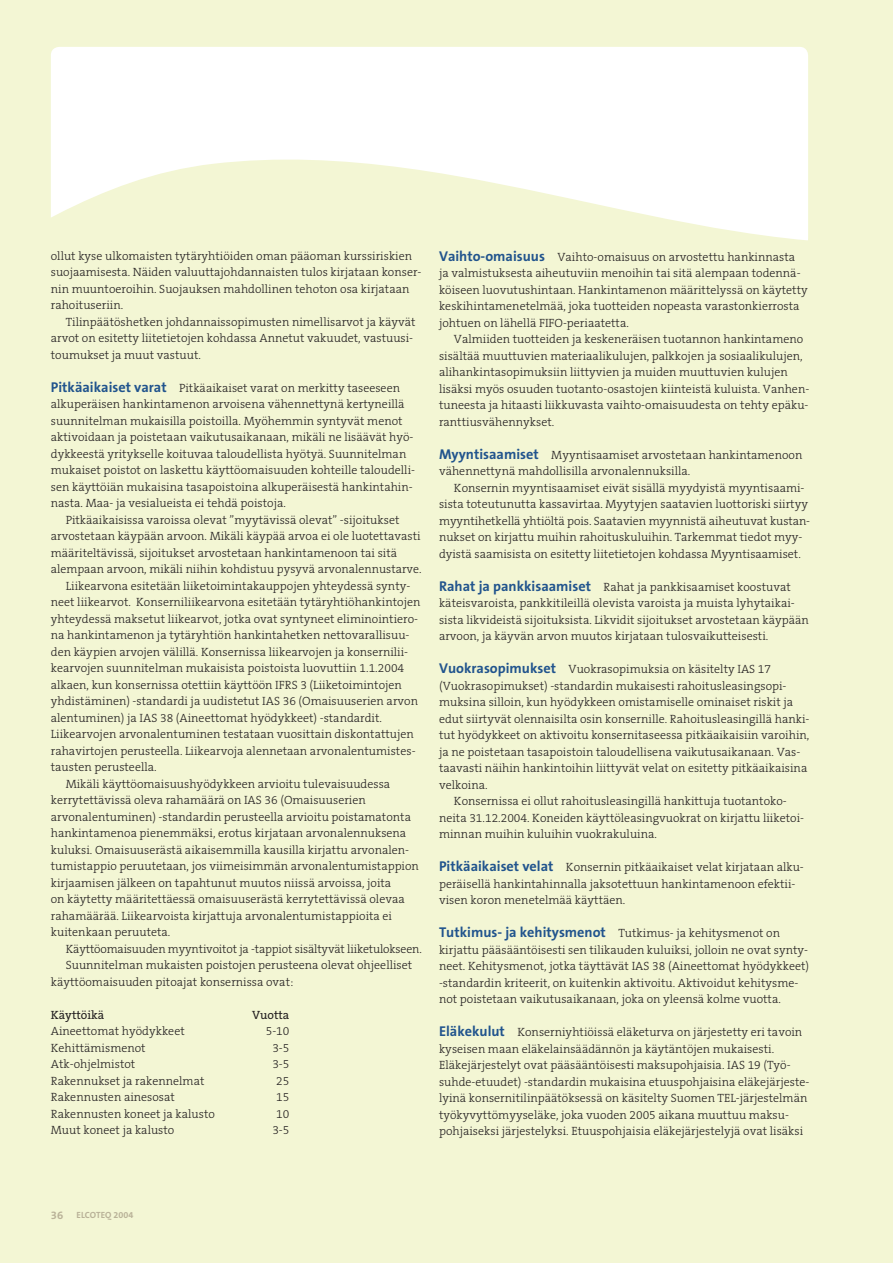
<style>
.page{position:relative;width:893px;height:1263px;background:#fff}
.page>*{position:absolute;margin:0;border:0;box-sizing:border-box;transform-origin:0 0}
.t1{font:300 12px/16.5px "The Serif B3";color:#231f20}
.t2{font:12px "The Serif B5 Plain";color:#231f20}
.t3{font:700 9px "The Sans B7";color:#b9b298}
.s1{font-family:"The Sans B7";font-weight:700;font-size:14.25px;color:#21548d}
.s2{font-size:11.25px}
</style>
<div class="page">
<div style="left:0;top:0;width:892px;height:1263px;background:#f3f6d4"></div>
<div style="left:51px;top:47px;width:757px;height:200px;background:#fff;border-radius:9px"></div>
<svg style="left:51px;top:159px;width:757px;height:88px;fill:#f3f6d4"></svg>
<p class="t1" style="left:51px;top:249px;width:372px">ollut kyse ulkomaisten tytäryhtiöiden oman pääoman kurssiriskien suojaamisesta. Näiden valuuttajohdannaisten tulos kirjataan konser&shy;nin muuntoeroihin. Suojauksen mahdollinen tehoton osa kirjataan rahoituseriin.</p>
<p class="t1" style="left:51px;top:315px;width:366px;text-indent:15px">Tilinpäätöshetken johdannaissopimusten nimellisarvot ja käyvät arvot on esitetty liitetietojen kohdassa Annetut vakuudet, vastuusi&shy;toumukset ja muut vastuut.</p>
<p class="t1" style="left:51px;top:381px;width:366px"><span class="s1">Pitkäaikaiset varat</span> Pitkäaikaiset varat on merkitty taseeseen alkuperäisen hankintamenon arvoisena vähennettynä kertyneillä suunnitelman mukaisilla poistoilla. Myöhemmin syntyvät menot aktivoidaan ja poistetaan vaikutusaikanaan, mikäli ne lisäävät hyö&shy;dykkeestä yritykselle koituvaa taloudellista hyötyä. Suunnitelman mukaiset poistot on laskettu käyttöomaisuuden kohteille taloudelli&shy;sen käyttöiän mukaisina tasapoistoina alkuperäisestä hankintahin&shy;nasta. Maa- ja vesialueista ei tehdä poistoja.</p>
<p class="t1" style="left:66px;top:513px;width:335px">Pitkäaikaisissa varoissa olevat ”myytävissä olevat” -sijoitukset</p>
<p class="t1" style="left:51px;top:529px;width:371px">arvostetaan käypään arvoon. Mikäli käypää arvoa ei ole luotettavasti</p>
<p class="t1" style="left:51px;top:546px;width:348px">määriteltävissä, sijoitukset arvostetaan hankintamenoon tai sitä</p>
<p class="t1" style="left:51px;top:562px;width:372px">alempaan arvoon, mikäli niihin kohdistuu pysyvä arvonalennustarve.</p>
<p class="t1" style="left:66px;top:579px;width:346px">Liikearvona esitetään liiketoimintakauppojen yhteydessä synty-</p>
<p class="t1" style="left:51px;top:595px;width:371px">neet liikearvot. Konserniliikearvona esitetään tytäryhtiöhankintojen</p>
<p class="t1" style="left:51px;top:612px;width:369px">yhteydessä maksetut liikearvot, jotka ovat syntyneet eliminointiero-</p>
<p class="t1" style="left:51px;top:628px;width:360px">na hankintamenon ja tytäryhtiön hankintahetken nettovarallisuu-</p>
<p class="t1" style="left:51px;top:645px;width:359px">den käypien arvojen välillä. Konsernissa liikearvojen ja konsernilii-</p>
<p class="t1" style="left:51px;top:661px;width:355px">kearvojen suunnitelman mukaisista poistoista luovuttiin 1.1.2004</p>
<p class="t1" style="left:51px;top:678px;width:352px">alkaen, kun konsernissa otettiin käyttöön IFRS 3 (Liiketoimintojen</p>
<p class="t1" style="left:51px;top:694px;width:369px">yhdistäminen) -standardi ja uudistetut IAS 36 (Omaisuuserien arvon</p>
<p class="t1" style="left:51px;top:711px;width:333px">alentuminen) ja IAS 38 (Aineettomat hyödykkeet) -standardit.</p>
<p class="t1" style="left:51px;top:727px;width:364px">Liikearvojen arvonalentuminen testataan vuosittain diskontattujen</p>
<p class="t1" style="left:51px;top:744px;width:366px">rahavirtojen perusteella. Liikearvoja alennetaan arvonalentumistes-</p>
<p class="t1" style="left:51px;top:760px;width:107px">tausten perusteella.</p>
<p class="t1" style="left:66px;top:777px;width:326px">Mikäli käyttöomaisuushyödykkeen arvioitu tulevaisuudessa</p>
<p class="t1" style="left:51px;top:793px;width:316px">kerrytettävissä oleva rahamäärä on IAS 36 (Omaisuuserien</p>
<p class="t1" style="left:51px;top:810px;width:361px">arvonalentuminen) -standardin perusteella arvioitu poistamatonta</p>
<p class="t1" style="left:51px;top:826px;width:357px">hankintamenoa pienemmäksi, erotus kirjataan arvonalennuksena</p>
<p class="t1" style="left:51px;top:843px;width:360px">kuluksi. Omaisuuserästä aikaisemmilla kausilla kirjattu arvonalen-</p>
<p class="t1" style="left:51px;top:859px;width:369px">tumistappio peruutetaan, jos viimeisimmän arvonalentumistappion</p>
<p class="t1" style="left:51px;top:876px;width:342px">kirjaamisen jälkeen on tapahtunut muutos niissä arvoissa, joita</p>
<p class="t1" style="left:51px;top:892px;width:355px">on käytetty määritettäessä omaisuuserästä kerrytettävissä olevaa</p>
<p class="t1" style="left:51px;top:909px;width:343px">rahamäärää. Liikearvoista kirjattuja arvonalentumistappioita ei</p>
<p class="t1" style="left:51px;top:925px;width:121px">kuitenkaan peruuteta.</p>
<p class="t1" style="left:66px;top:942px;width:357px">Käyttöomaisuuden myyntivoitot ja -tappiot sisältyvät liiketulokseen.</p>
<p class="t1" style="left:66px;top:958px;width:348px">Suunnitelman mukaisten poistojen perusteena olevat ohjeelliset</p>
<p class="t1" style="left:51px;top:975px;width:244px">käyttöomaisuuden pitoajat konsernissa ovat:</p>
<p class="t2" style="left:51px;top:1010px;width:55px">Käyttöikä</p>
<p class="t2" style="left:252px;top:1010px;width:39px">Vuotta</p>
<p class="t1" style="left:51px;top:1024px;width:135px">Aineettomat hyödykkeet</p>
<p class="t1" style="left:266px;top:1024px;width:25px">5-10</p>
<p class="t1" style="left:51px;top:1041px;width:96px">Kehittämismenot</p>
<p class="t1" style="left:272px;top:1041px;width:19px">3-5</p>
<p class="t1" style="left:51px;top:1057px;width:86px">Atk-ohjelmistot</p>
<p class="t1" style="left:272px;top:1057px;width:19px">3-5</p>
<p class="t1" style="left:51px;top:1074px;width:155px">Rakennukset ja rakennelmat</p>
<p class="t1" style="left:276px;top:1074px;width:15px">25</p>
<p class="t1" style="left:51px;top:1090px;width:126px">Rakennusten ainesosat</p>
<p class="t1" style="left:276px;top:1090px;width:15px">15</p>
<p class="t1" style="left:51px;top:1107px;width:166px">Rakennusten koneet ja kalusto</p>
<p class="t1" style="left:276px;top:1107px;width:15px">10</p>
<p class="t1" style="left:51px;top:1123px;width:125px">Muut koneet ja kalusto</p>
<p class="t1" style="left:272px;top:1123px;width:19px">3-5</p>
<p class="t1" style="left:439px;top:250px;width:370px"><span class="s1">Vaihto-omaisuus</span> Vaihto-omaisuus on arvostettu hankinnasta ja valmistuksesta aiheutuviin menoihin tai sitä alempaan todennä&shy;köiseen luovutushintaan. Hankintamenon määrittelyssä on käytetty keskihintamenetelmää, joka tuotteiden nopeasta varastonkierrosta johtuen on lähellä FIFO-periaatetta.</p>
<p class="t1" style="left:439px;top:332px;width:372px;text-indent:15px">Valmiiden tuotteiden ja keskeneräisen tuotannon hankintameno sisältää muuttuvien materiaalikulujen, palkkojen ja sosiaalikulujen, alihankintasopimuksiin liittyvien ja muiden muuttuvien kulujen lisäksi myös osuuden tuotanto-osastojen kiinteistä kuluista. Vanhen&shy;tuneesta ja hitaasti liikkuvasta vaihto-omaisuudesta on tehty epäku&shy;ranttiusvähennykset.</p>
<p class="t1" style="left:439px;top:448px;width:365px"><span class="s1">Myyntisaamiset</span> Myyntisaamiset arvostetaan hankintamenoon vähennettynä mahdollisilla arvonalennuksilla.</p>
<p class="t1" style="left:439px;top:481px;width:372px;text-indent:15px">Konsernin myyntisaamiset eivät sisällä myydyistä myyntisaami&shy;sista toteutunutta kassavirtaa. Myytyjen saatavien luottoriski siirtyy myyntihetkellä yhtiöltä pois. Saatavien myynnistä aiheutuvat kustan&shy;nukset on kirjattu muihin rahoituskuluihin. Tarkemmat tiedot myy&shy;dyistä saamisista on esitetty liitetietojen kohdassa Myyntisaamiset.</p>
<p class="t1" style="left:439px;top:580px;width:371px"><span class="s1">Rahat ja pankkisaamiset</span> Rahat ja pankkisaamiset koostuvat käteisvaroista, pankkitileillä olevista varoista ja muista lyhytaikai&shy;sista likvideistä sijoituksista. Likvidit sijoitukset arvostetaan käypään arvoon, ja käyvän arvon muutos kirjataan tulosvaikutteisesti.</p>
<p class="t1" style="left:439px;top:662px;width:333px"><span class="s1">Vuokrasopimukset</span> Vuokrasopimuksia on käsitelty IAS 17</p>
<p class="t1" style="left:439px;top:679px;width:349px">(Vuokrasopimukset) -standardin mukaisesti rahoitusleasingsopi-</p>
<p class="t1" style="left:439px;top:695px;width:356px">muksina silloin, kun hyödykkeen omistamiselle ominaiset riskit ja</p>
<p class="t1" style="left:439px;top:712px;width:372px">edut siirtyvät olennaisilta osin konsernille. Rahoitusleasingillä hanki-</p>
<p class="t1" style="left:439px;top:728px;width:372px">tut hyödykkeet on aktivoitu konsernitaseessa pitkäaikaisiin varoihin,</p>
<p class="t1" style="left:439px;top:745px;width:363px">ja ne poistetaan tasapoistoin taloudellisena vaikutusaikanaan. Vas-</p>
<p class="t1" style="left:439px;top:761px;width:370px">taavasti näihin hankintoihin liittyvät velat on esitetty pitkäaikaisina</p>
<p class="t1" style="left:439px;top:778px;width:50px">velkoina.</p>
<p class="t1" style="left:454px;top:794px;width:334px">Konsernissa ei ollut rahoitusleasingillä hankittuja tuotantoko-</p>
<p class="t1" style="left:439px;top:811px;width:366px">neita 31.12.2004. Koneiden käyttöleasingvuokrat on kirjattu liiketoi-</p>
<p class="t1" style="left:439px;top:827px;width:219px">minnan muihin kuluihin vuokrakuluina.</p>
<p class="t1" style="left:439px;top:860px;width:366px"><span class="s1">Pitkäaikaiset velat</span> Konsernin pitkäaikaiset velat kirjataan alku&shy;peräisellä hankintahinnalla jaksotettuun hankintamenoon efektii&shy;visen koron menetelmää käyttäen.</p>
<p class="t1" style="left:439px;top:926px;width:372px"><span class="s1">Tutkimus- ja kehitysmenot</span> Tutkimus- ja kehitysmenot on kirjattu pääsääntöisesti sen tilikauden kuluiksi, jolloin ne ovat synty&shy;neet. Kehitysmenot, jotka täyttävät IAS 38 (Aineettomat hyödykkeet) -standardin kriteerit, on kuitenkin aktivoitu. Aktivoidut kehitysme&shy;not poistetaan vaikutusaikanaan, joka on yleensä kolme vuotta.</p>
<p class="t1" style="left:439px;top:1025px;width:372px"><span class="s1">Eläkekulut</span> Konserniyhtiöissä eläketurva on järjestetty eri tavoin kyseisen maan eläkelainsäädännön ja käytäntöjen mukaisesti.<br>Eläkejärjestelyt ovat pääsääntöisesti maksupohjaisia. IAS 19 (Työ&shy;suhde-etuudet) -standardin mukaisina etuuspohjaisina eläkejärjeste&shy;lyinä konsernitilinpäätöksessä on käsitelty Suomen TEL-järjestelmän työkyvyttömyyseläke, joka vuoden 2005 aikana muuttuu maksu&shy;pohjaiseksi järjestelyksi. Etuuspohjaisia eläkejärjestelyjä ovat lisäksi</p>
<p class="t3" style="left:51px;top:1212px;width:84px"><span class="s2">36</span> ELCOTEQ 2004</p>
</div>
